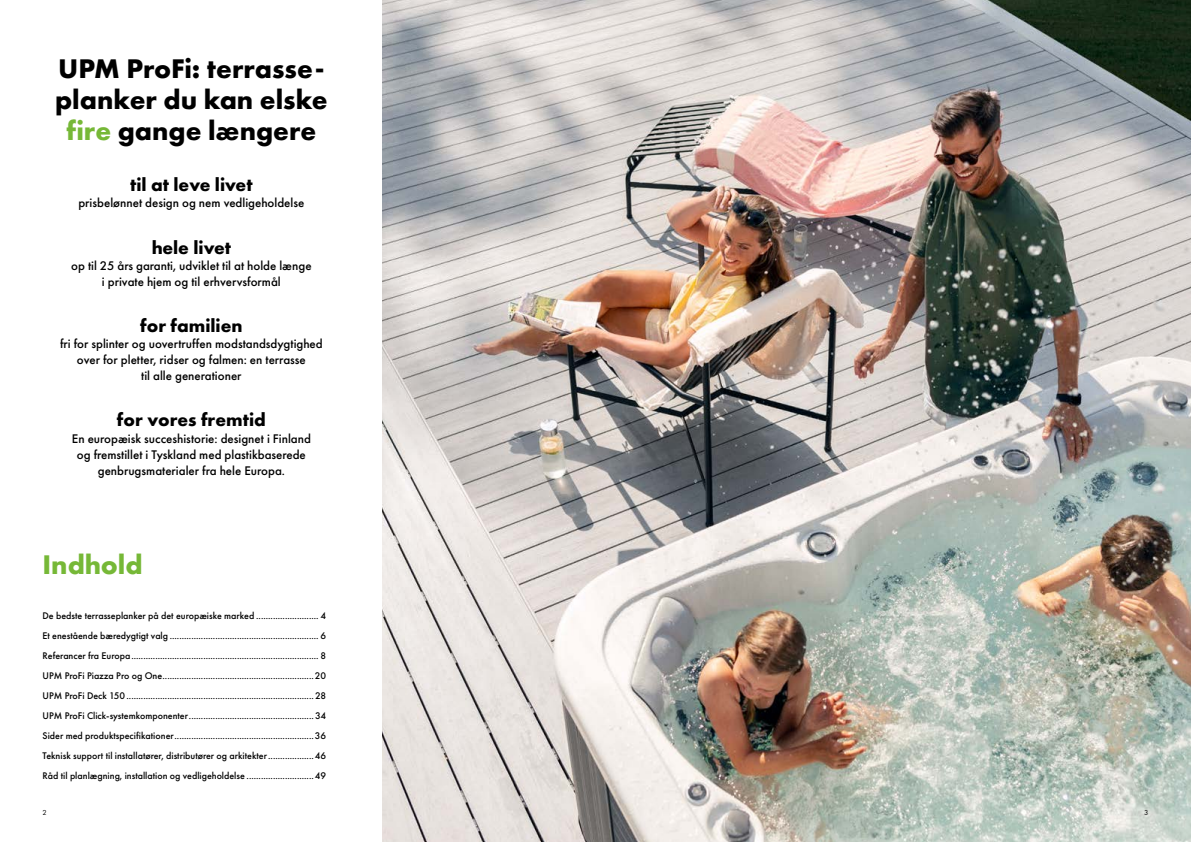
<style>
.page{position:relative;width:1191px;height:842px;background:#fff}
.page>*{position:absolute;margin:0;border:0;box-sizing:border-box;transform-origin:0 0}
.t1{font:700 28px/31px "Futura PT";color:#000;text-align:center}
.t2{font:700 28px "Futura PT";color:#76b837}
.t3{font:700 19px "Futura PT";color:#000}
.t4{font:500 13px/16px "Futura PT";color:#000;text-align:center}
.t5{font:500 10px/20.1px "Futura PT";color:#000;text-align:justify}
.t6{font:7.5px "Futura PT";color:#000}
.s1{color:#76b837}
</style>
<div class="page">
<img style="left:383px;top:0;width:808px;height:842px">
<h1 class="t1" style="left:55px;top:52px;width:274px">UPM ProFi: terrasse&shy;planker du kan elske <span class="s1">fire</span> gange længere</h1>
<h2 class="t3" style="left:130px;top:173px;width:124px">til at leve livet</h2>
<h3 class="t4" style="left:78px;top:195px;width:227px">prisbelønnet design og nem vedligeholdelse</h3>
<h2 class="t3" style="left:152px;top:235px;width:81px">hele livet</h2>
<h3 class="t4" style="left:71px;top:257px;width:242px">op til 25 års garanti, udviklet til at holde længe i private hjem og til erhvervsformål</h3>
<h2 class="t3" style="left:140px;top:313px;width:104px">for familien</h2>
<h3 class="t4" style="left:60px;top:336px;width:264px">fri for splinter og uovertruffen modstandsdygtighed over for pletter, ridser og falmen: en terrasse<br>til alle generationer</h3>
<h2 class="t3" style="left:117px;top:408px;width:150px">for vores fremtid</h2>
<h3 class="t4" style="left:72px;top:430px;width:241px">En europæisk succeshistorie: designet i Finland og fremstillet i Tyskland med plastikbaserede genbrugsmaterialer fra hele Europa.</h3>
<h1 class="t2" style="left:43px;top:547px;width:102px">Indhold</h1>
<p class="t5" style="left:43px;top:605px;width:285px">De bedste terrasseplanker på det europæiske marked .......................... 4<br>Et enestående bæredygtigt valg .............................................................. 6<br>Referancer fra Europa.............................................................................. 8<br>UPM ProFi Piazza Pro og One...............................................................20<br>UPM ProFi Deck 150 ..............................................................................28<br>UPM ProFi Click-systemkomponenter.................................................... 34<br>Sider med produktspecifikationer..........................................................36<br>Teknisk support til installatører, distributører og arkitekter...................46<br>Råd til planlægning, installation og vedligeholdelse ............................49</p>
<p class="t6" style="left:43px;top:808px;width:6px">2</p>
<p class="t6" style="left:1144px;top:808px;width:6px">3</p>
</div>
